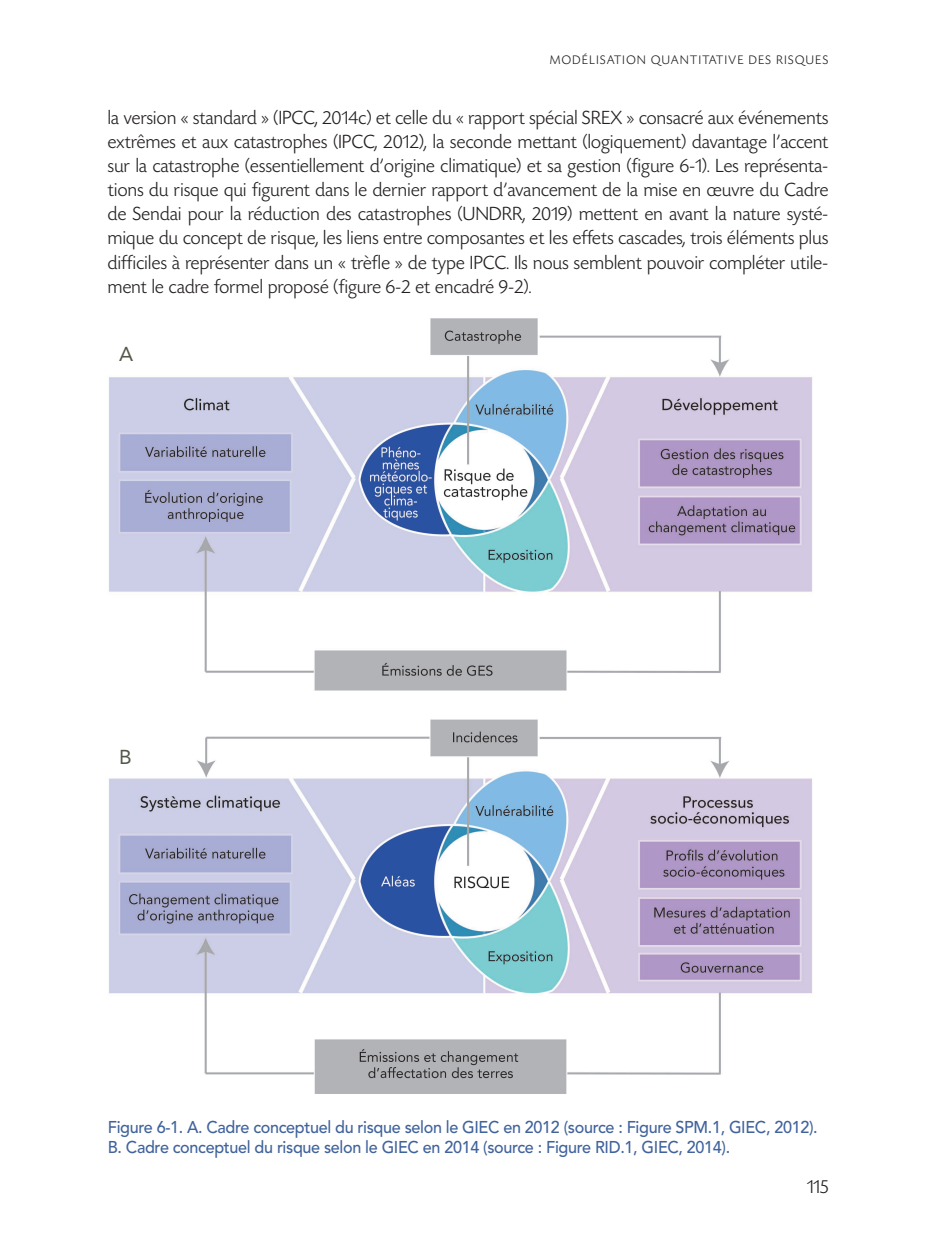
<style>
.page{position:relative;width:936px;height:1248px;background:#fff}
.page>*{position:absolute;margin:0;border:0;box-sizing:border-box;transform-origin:0 0}
.Normal{font:300 20px/24px "Today SHOP";letter-spacing:.02em;color:#231f20;text-align:justify}
.n__figure_A-B_dans{font:20px "Avenir LT Std";color:#525848}
.quae-titre-figure{font:500 17px/20px "Avenir LT Std";letter-spacing:-.02em;color:#40639c;scale:.95 1}
.t1{font:300 13px "Today SHOP";color:#231f20}
</style>
<div class="page">
<img style="left:109px;top:318px;width:703px;height:373px">
<img style="left:109px;top:719px;width:703px;height:375px">
<p class="t1" style="left:550px;top:53px;width:21px">Modélisation</p>
<p class="t1" style="left:651px;top:53px;width:9px">quantitati</p>
<p class="t1" style="left:728px;top:53px;width:29px">ve des</p>
<p class="t1" style="left:776px;top:53px;width:9px">risques</p>
<p class="Normal" style="left:108px;top:107px;width:722px">la version « standard » (IPCC, 2014c) et celle du « rapport spécial SREX » consacré aux événements extrêmes et aux catastrophes (IPCC, 2012), la seconde mettant (logiquement) davantage l’accent sur la catastrophe (essentiellement d’origine climatique) et sa gestion (figure 6-1). Les représenta&shy;tions du risque qui figurent dans le dernier rapport d’avancement de la mise en œuvre du Cadre de Sendai pour la réduction des catastrophes (UNDRR, 2019) mettent en avant la nature systé&shy;mique du concept de risque, les liens entre composantes et les effets cascades, trois éléments plus difficiles à représenter dans un « trèfle » de type IPCC. Ils nous semblent pouvoir compléter utile&shy;ment le cadre formel proposé (figure 6-2 et encadré 9-2).</p>
<p class="n__figure_A-B_dans" style="left:119px;top:342px;width:16px">A</p>
<p class="n__figure_A-B_dans" style="left:119px;top:745px;width:14px">B</p>
<p class="quae-titre-figure" style="left:108px;top:1117px;width:748px">Figure 6-1. A. Cadre conceptuel du risque selon le GIEC en 2012 (source : Figure SPM.1, GIEC, 2012).<br>B. Cadre conceptuel du risque selon le GIEC en 2014 (source : Figure RID.1, GIEC, 2014).</p>
<p class="Normal" style="left:807px;top:1175px;width:22px">115</p>
</div>
